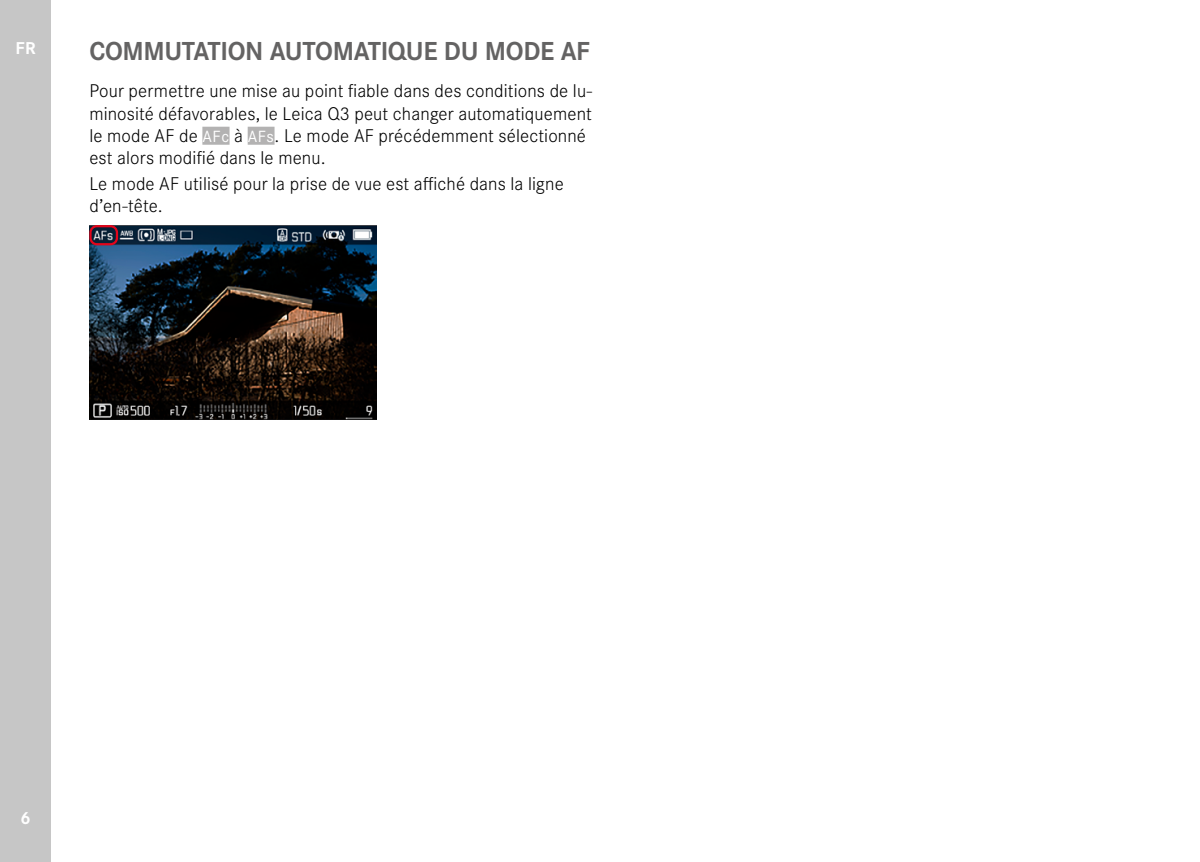
<style>
.page{position:relative;width:1200px;height:862px;background:#fff}
.page>*{position:absolute;margin:0;border:0;box-sizing:border-box;transform-origin:0 0}
.Heading____Chapter{font:700 27px "Corporate S";letter-spacing:-.015em;color:#646363}
.Text____Body_Text{font:300 19.12px/22.3px "Corporate S";letter-spacing:.01em;color:#000}
.t1{font:700 18px "Corporate S";color:#fff}
.t2{font:700 17.78px "Corporate S";color:#fff}
.s1{font-weight:400;font-size:16.88px;color:#fff}
</style>
<div class="page">
<div style="left:0;top:0;width:51px;height:861px;background:#c6c6c6"></div>
<div style="left:202px;top:127px;width:27px;height:18px;background:#b3b2b2"></div>
<div style="left:247px;top:127px;width:27px;height:18px;background:#b3b2b2"></div>
<img style="left:89px;top:225px;width:287px;height:194px">
<div style="left:89px;top:225px;width:29px;height:20px;border:2px solid #e3051b;border-radius:6px"></div>
<p class="t2" style="left:15px;top:34px;width:22px">FR</p>
<p class="Heading____Chapter" style="left:89px;top:29px;width:502px">COMMUTATION AUTOMATIQUE DU MODE AF</p>
<p class="Text____Body_Text" style="left:89px;top:78px;width:504px">Pour permettre une mise au point fiable dans des conditions de lu&shy;minosité défavorables, le Leica Q3 peut changer automatiquement le mode AF de <span class="s1">AFc</span> à <span class="s1">AFs</span>. Le mode AF précédemment sélectionné est alors modifié dans le menu.</p>
<p class="Text____Body_Text" style="left:89px;top:171px;width:476px">Le mode AF utilisé pour la prise de vue est affiché dans la ligne d’en-tête.</p>
<p class="t1" style="left:20px;top:802px;width:12px">6</p>
</div>
